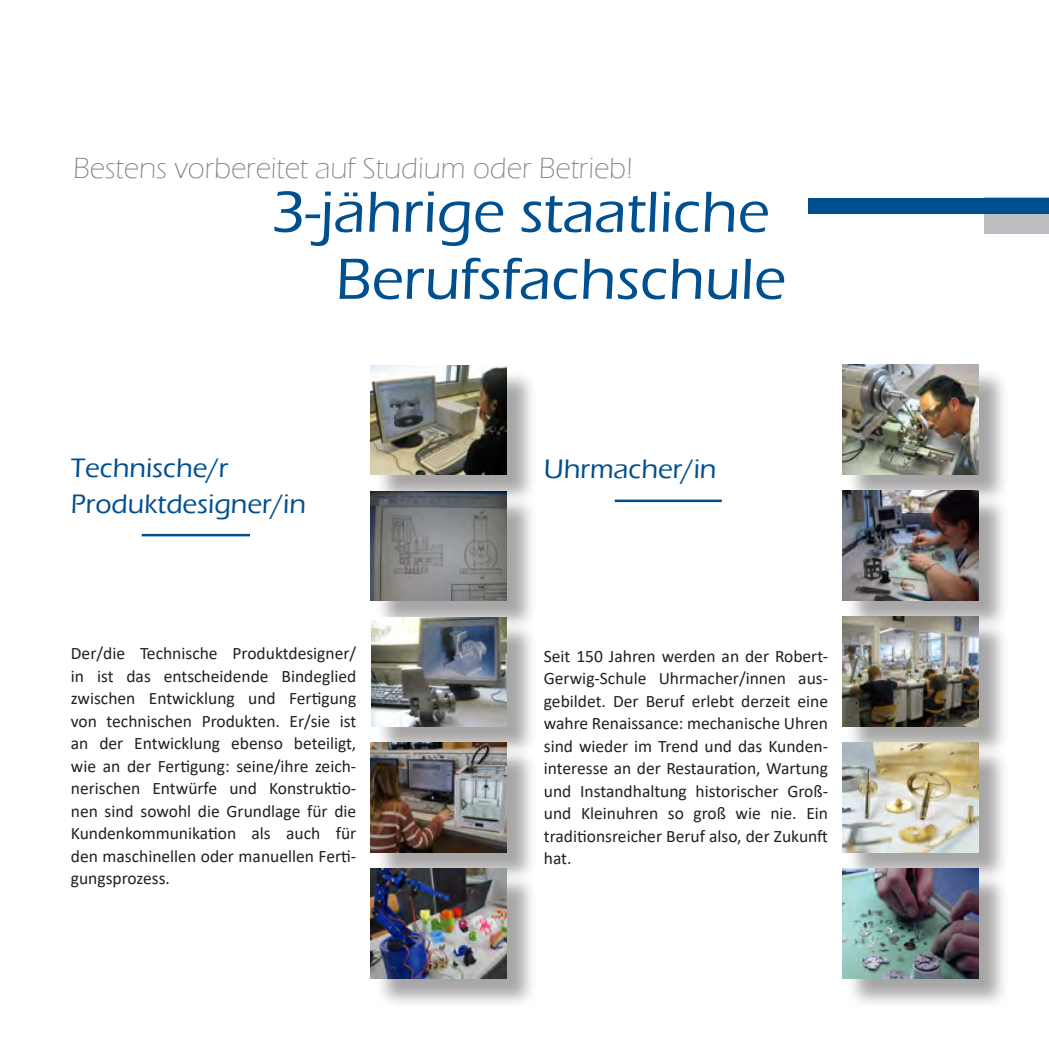
<style>
.page{position:relative;width:1049px;height:1049px;background:#fff}
.page>*{position:absolute;margin:0;border:0;box-sizing:border-box;transform-origin:0 0}
.Info_text{font:500 60px "Eras ITC";color:#004f8f}
.Info_text-2{font:300 30px "Eras ITC";color:#808285}
.Info_Überschrift{font:500 27.5px/36px "Eras ITC";color:#004f8f}
.Info_text-3{font:17.5px/22.5px "Calibri";color:#231f20;text-align:justify}
</style>
<div class="page">
<div style="left:375px;top:369px;width:163px;height:137px;background:#231f20;opacity:.4"></div>
<img style="left:371px;top:365px;width:136px;height:109px">
<div style="left:375px;top:495px;width:163px;height:136px;background:#231f20;opacity:.4"></div>
<img style="left:371px;top:491px;width:136px;height:109px">
<div style="left:376px;top:621px;width:162px;height:136px;background:#231f20;opacity:.4"></div>
<img style="left:371px;top:617px;width:136px;height:109px">
<div style="left:375px;top:747px;width:163px;height:136px;background:#231f20;opacity:.4"></div>
<img style="left:371px;top:743px;width:136px;height:109px">
<div style="left:375px;top:873px;width:163px;height:136px;background:#231f20;opacity:.4"></div>
<img style="left:371px;top:869px;width:136px;height:109px">
<div style="left:846px;top:368px;width:163px;height:137px;background:#231f20;opacity:.4"></div>
<img style="left:842px;top:365px;width:136px;height:109px">
<div style="left:846px;top:494px;width:163px;height:137px;background:#231f20;opacity:.4"></div>
<img style="left:842px;top:491px;width:136px;height:109px">
<div style="left:846px;top:620px;width:163px;height:137px;background:#231f20;opacity:.4"></div>
<img style="left:842px;top:617px;width:136px;height:109px">
<div style="left:846px;top:746px;width:163px;height:137px;background:#231f20;opacity:.4"></div>
<img style="left:842px;top:743px;width:136px;height:109px">
<div style="left:846px;top:872px;width:163px;height:137px;background:#231f20;opacity:.4"></div>
<img style="left:842px;top:868px;width:136px;height:110px">
<div style="left:985px;top:198px;width:64px;height:36px;background:#bcbdc0"></div>
<div style="left:808px;top:198px;width:241px;height:16px;background:#004f8f"></div>
<hr style="left:142px;top:534px;width:108px;height:2px;background:#004f8f">
<hr style="left:615px;top:500px;width:107px;height:2px;background:#004f8f">
<p class="Info_text-2" style="left:73px;top:151px;width:562px">Bestens vorbereitet auf Studium oder Betrieb!</p>
<p class="Info_text" style="left:271px;top:178px;width:500px">3-jährige staatliche</p>
<p class="Info_text" style="left:335px;top:245px;width:452px">Berufsfachschule</p>
<p class="Info_Überschrift" style="left:71px;top:450px;width:237px">Technische/r<br>Produktdesigner/in</p>
<p class="Info_text-3" style="left:71px;top:642px;width:287px">Der/die Technische Produktdesigner/ in ist das entscheidende Bindeglied zwischen Entwicklung und Fertigung von technischen Produkten. Er/sie ist an der Entwicklung ebenso beteiligt, wie an der Fertigung: seine/ihre zeich&shy;nerischen Entwürfe und Konstruktio&shy;nen sind sowohl die Grundlage für die Kundenkommunikation als auch für den maschinellen oder manuellen Ferti&shy;gungsprozess.</p>
<p class="Info_Überschrift" style="left:544px;top:451px;width:174px">Uhrmacher/in</p>
<p class="Info_text-3" style="left:544px;top:644px;width:286px">Seit 150 Jahren werden an der Robert-Gerwig-Schule Uhrmacher/innen aus&shy;gebildet. Der Beruf erlebt derzeit eine wahre Renaissance: mechanische Uhren sind wieder im Trend und das Kunden&shy;interesse an der Restauration, Wartung und Instandhaltung historischer Groß&shy;und Kleinuhren so groß wie nie. Ein traditionsreicher Beruf also, der Zukunft hat.</p>
</div>
